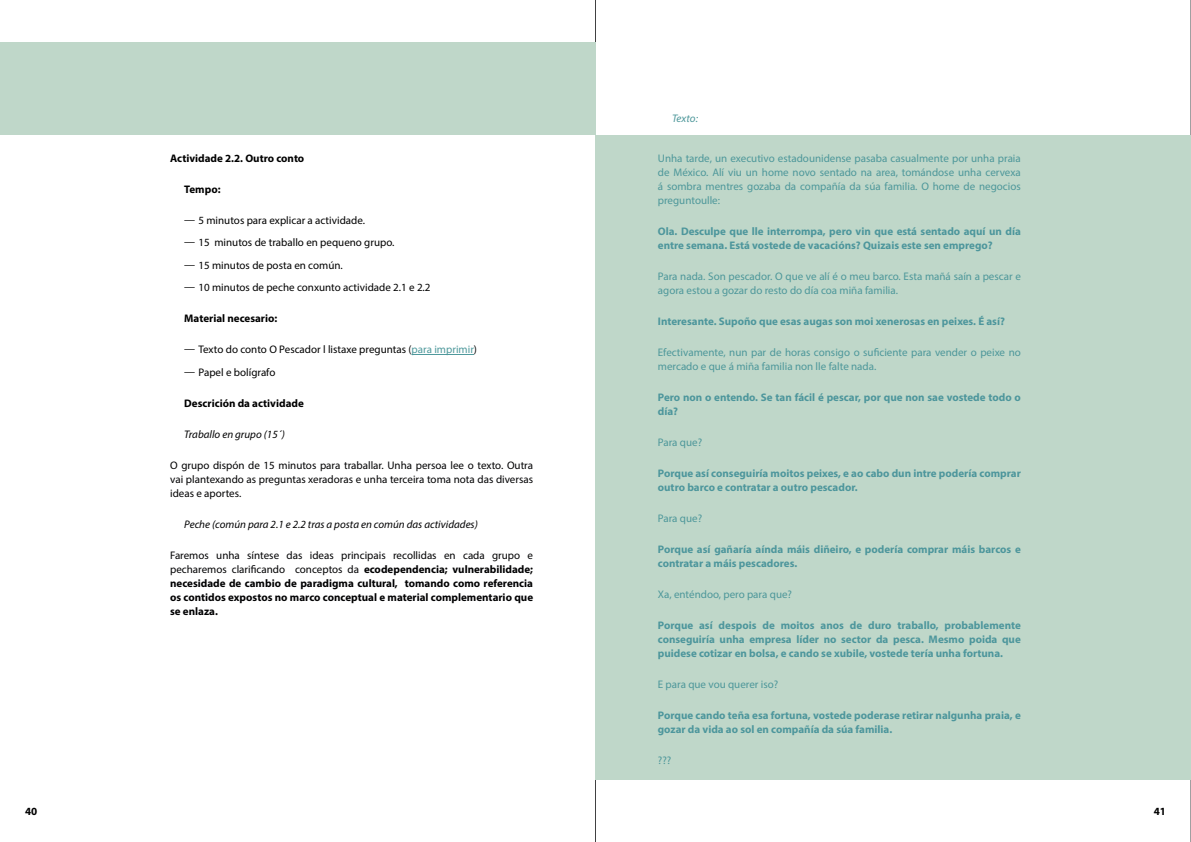
<style>
.page{position:relative;width:1191px;height:842px;background:#fff}
.page>*{position:absolute;margin:0;border:0;box-sizing:border-box;transform-origin:0 0}
.t1{font:700 11px/14px "Myriad Pro";color:#4d969c}
.t2{font:11px/14px "Myriad Pro";color:#4d979a}
.t3{font:700 11px/14px "Myriad Pro";color:#020203;text-align:justify}
.t4{font:11px/22.5px "Myriad Pro";color:#000}
.t5{font:11px/14px "Myriad Pro";color:#020203;text-align:justify}
.t6{font:700 11px "Myriad Pro";color:#000}
.t7{font:italic 11px "Myriad Pro";color:#020203}
.t8{font:italic 11px "Myriad Pro";color:#4d979a}
.s1{color:#4d989b}
.s2{color:#000}
.s3{font-weight:400}
</style>
<div class="page">
<hr style="left:595px;top:0;width:1px;height:842px;background:#020203">
<hr style="left:1190px;top:0;width:1px;height:842px;background:#020203">
<div style="left:0;top:43px;width:595px;height:92px;background:#bfd7c9"></div>
<hr style="left:411px;top:354px;width:63px;height:1px;background:#4d989b">
<div style="left:596px;top:135px;width:595px;height:645px;background:#bfd7c9"></div>
<p class="t6" style="left:170px;top:151px;width:136px">Actividade 2.2. Outro conto</p>
<p class="t6" style="left:184px;top:182px;width:38px">Tempo:</p>
<p class="t4" style="left:184px;top:209px;width:248px">Ū 5 minutos para explicar a actividade.<br>Ū 15 minutos de traballo en pequeno grupo.<br>Ū 15 minutos de posta en común.<br>Ū 10 minutos de peche conxunto actividade 2.1 e 2.2</p>
<p class="t6" style="left:184px;top:311px;width:94px">Material necesario:</p>
<p class="t4" style="left:184px;top:338px;width:294px">Ū Texto do conto O Pescador l listaxe preguntas (<span class="s1">para imprimir</span>)<br>Ū Papel e bolígrafo</p>
<p class="t6" style="left:184px;top:396px;width:121px">Descrición da actividade</p>
<p class="t7" style="left:184px;top:427px;width:102px">Traballo en grupo <span class="s2">(15´)</span></p>
<p class="t5" style="left:170px;top:458px;width:364px">O grupo dispón de 15 minutos para traballar. Unha persoa lee o texto. Outra vai plantexando as preguntas xeradoras e unha terceira toma nota das diversas ideas e aportes.</p>
<p class="t7" style="left:184px;top:517px;width:295px">Peche (común para 2.1 e 2.2 tras a posta en común das actividades)</p>
<p class="t3" style="left:170px;top:548px;width:364px"><span class="s3">Faremos unha síntese das ideas principais recollidas en cada grupo e pecharemos clarificando conceptos da</span> ecodependencia; vulnerabilidade; necesidade de cambio de paradigma cultural, tomando como referencia os contidos expostos no marco conceptual e material complementario que se enlaza.</p>
<p class="t8" style="left:672px;top:111px;width:27px">Texto:</p>
<p class="t2" style="left:658px;top:151px;width:364px;text-align:justify">Unha tarde, un executivo estadounidense pasaba casualmente por unha praia de México. Alí viu un home novo sentado na area, tomándose unha cervexa á sombra mentres gozaba da compañía da súa familia. O home de negocios preguntoulle:</p>
<p class="t1" style="left:658px;top:224px;width:364px">Ola. Desculpe que lle interrompa, pero vin que está sentado aquí un día entre semana. Está vostede de vacacións? Quizais este sen emprego?</p>
<p class="t2" style="left:658px;top:269px;width:364px">Para nada. Son pescador. O que ve alí é o meu barco. Esta mañá saín a pescar e agora estou a gozar do resto do día coa miña familia.</p>
<p class="t1" style="left:658px;top:314px;width:348px">Interesante. Supoño que esas augas son moi xenerosas en peixes. É así?</p>
<p class="t2" style="left:658px;top:345px;width:364px">Efectivamente, nun par de horas consigo o suficiente para vender o peixe no mercado e que á miña familia non lle falte nada.</p>
<p class="t1" style="left:658px;top:390px;width:364px">Pero non o entendo. Se tan fácil é pescar, por que non sae vostede todo o día?</p>
<p class="t2" style="left:658px;top:435px;width:46px">Para que?</p>
<p class="t1" style="left:658px;top:466px;width:364px">Porque así conseguiría moitos peixes, e ao cabo dun intre podería comprar outro barco e contratar a outro pescador.</p>
<p class="t2" style="left:658px;top:511px;width:46px">Para que?</p>
<p class="t1" style="left:658px;top:542px;width:364px">Porque así gañaría aínda máis diñeiro, e podería comprar máis barcos e contratar a máis pescadores.</p>
<p class="t2" style="left:658px;top:587px;width:136px">Xa, enténdoo, pero para que?</p>
<p class="t1" style="left:658px;top:618px;width:364px;text-align:justify">Porque así despois de moitos anos de duro traballo, probablemente conseguiría unha empresa líder no sector da pesca. Mesmo poida que puidese cotizar en bolsa, e cando se xubile, vostede tería unha fortuna.</p>
<p class="t2" style="left:658px;top:677px;width:122px">E para que vou querer iso?</p>
<p class="t1" style="left:658px;top:708px;width:364px">Porque cando teña esa fortuna, vostede poderase retirar nalgunha praia, e gozar da vida ao sol en compañía da súa familia.</p>
<p class="t2" style="left:658px;top:753px;width:15px">???</p>
<p class="t6" style="left:25px;top:804px;width:14px">40</p>
<p class="t6" style="left:1153px;top:804px;width:14px">41</p>
</div>
